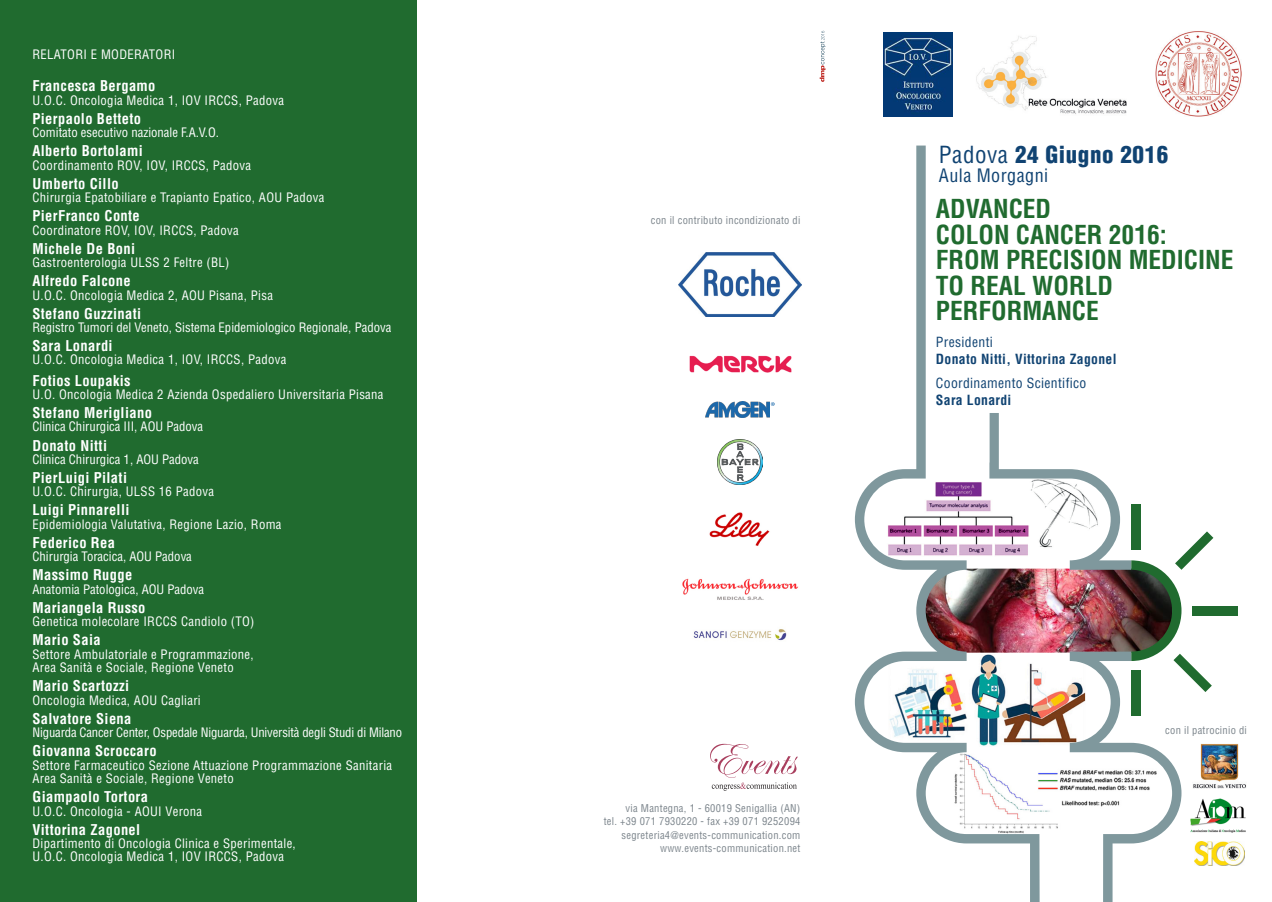
<style>
.page{position:relative;width:1272px;height:902px;background:#fff}
.page>*{position:absolute;margin:0;border:0;box-sizing:border-box;transform-origin:0 0}
.t1{font:700 condensed 25.5px/25.5px "Helvetica LT Std";color:#206b2f}
.t2{font:900 condensed 22.95px "Helvetica LT Std";letter-spacing:.025em;color:#104372}
.t3{font:condensed 18px "Helvetica LT Std";letter-spacing:.025em;color:#104372}
.t4{font:700 condensed 14.55px "Helvetica LT Std";letter-spacing:.025em;color:#fff}
.t5{font:700 condensed 13.65px "Helvetica LT Std";letter-spacing:.025em;color:#104372}
.t6{font:condensed 13.65px "Helvetica LT Std";letter-spacing:.025em;color:#104372}
.t7{font:condensed 12.75px/13.4px "Helvetica LT Std";letter-spacing:.025em;color:#fff}
.t8{font:condensed 12.75px "Helvetica LT Std";color:#fff}
.t9{font:condensed 12.75px "Helvetica LT Std";letter-spacing:-.01em;color:#fff}
.t10{font:condensed 10.5px/13.5px "Helvetica LT Std";letter-spacing:.025em;color:#7c858c;text-align:right}
.s1{font-weight:400}
</style>
<div class="page">
<img style="left:682px;top:578px;width:116px;height:22px">
<img style="left:693px;top:629px;width:94px;height:12px">
<img style="left:976px;top:36px;width:151px;height:78px">
<img style="left:1213px;top:744px;width:33px;height:44px">
<svg style="left:854px;top:145px;width:135px;height:699px"></svg>
<div style="left:1192px;top:606px;width:45px;height:9px;background:#206b2f"></div>
<img style="left:989px;top:413px;width:224px;height:488px">
<div style="left:0;top:0;width:417px;height:901px;background:#206b2f"></div>
<img style="left:883px;top:33px;width:69px;height:83px">
<img style="left:1185px;top:798px;width:61px;height:34px">
<img style="left:1194px;top:841px;width:50px;height:24px">
<svg style="left:819px;top:31px;width:6px;height:51px"></svg>
<img style="left:717px;top:439px;width:46px;height:45px">
<img style="left:679px;top:252px;width:122px;height:64px">
<img style="left:1155px;top:31px;width:85px;height:86px">
<img style="left:709px;top:512px;width:61px;height:34px">
<img style="left:705px;top:401px;width:64px;height:17px">
<svg style="left:770px;top:402px;width:4px;height:4px"></svg>
<svg style="left:710px;top:743px;width:87px;height:47px"></svg>
<img style="left:689px;top:355px;width:103px;height:17px">
<p class="t7" style="left:32px;top:47px;width:144px">RELATORI E MODERATORI</p>
<p class="t4" style="left:32px;top:77px;width:125px">Francesca Bergamo</p>
<p class="t7" style="left:32px;top:93px;width:253px">U.O.C. Oncologia Medica 1, IOV IRCCS, Padova</p>
<p class="t4" style="left:32px;top:109px;width:110px">Pierpaolo Betteto</p>
<p class="t8" style="left:32px;top:124px;width:188px">Comitato esecutivo nazionale F.A.V.O.</p>
<p class="t4" style="left:32px;top:142px;width:112px">Alberto Bortolami</p>
<p class="t7" style="left:32px;top:158px;width:220px">Coordinamento ROV, IOV, IRCCS, Padova</p>
<p class="t4" style="left:32px;top:174px;width:88px">Umberto Cillo</p>
<p class="t7" style="left:32px;top:191px;width:293px">Chirurgia Epatobiliare e Trapianto Epatico, AOU Padova</p>
<p class="t4" style="left:32px;top:207px;width:109px">PierFranco Conte</p>
<p class="t7" style="left:32px;top:223px;width:208px">Coordinatore ROV, IOV, IRCCS, Padova</p>
<p class="t4" style="left:32px;top:239px;width:104px">Michele De Boni</p>
<p class="t7" style="left:32px;top:255px;width:198px">Gastroenterologia ULSS 2 Feltre (BL)</p>
<p class="t4" style="left:32px;top:272px;width:100px">Alfredo Falcone</p>
<p class="t7" style="left:32px;top:288px;width:242px">U.O.C. Oncologia Medica 2, AOU Pisana, Pisa</p>
<p class="t4" style="left:32px;top:304px;width:110px">Stefano Guzzinati</p>
<p class="t8" style="left:32px;top:319px;width:360px">Registro Tumori del Veneto, Sistema Epidemiologico Regionale, Padova</p>
<p class="t4" style="left:32px;top:336px;width:82px">Sara Lonardi</p>
<p class="t7" style="left:32px;top:353px;width:255px">U.O.C. Oncologia Medica 1, IOV, IRCCS, Padova</p>
<p class="t4" style="left:32px;top:371px;width:100px">Fotios Loupakis</p>
<p class="t7" style="left:32px;top:387px;width:352px">U.O. Oncologia Medica 2 Azienda Ospedaliero Universitaria Pisana</p>
<p class="t4" style="left:32px;top:403px;width:121px">Stefano Merigliano</p>
<p class="t8" style="left:32px;top:419px;width:172px">Clinica Chirurgica III, AOU Padova</p>
<p class="t4" style="left:32px;top:436px;width:76px">Donato Nitti</p>
<p class="t8" style="left:32px;top:451px;width:168px">Clinica Chirurgica 1, AOU Padova</p>
<p class="t4" style="left:32px;top:468px;width:96px">PierLuigi Pilati</p>
<p class="t7" style="left:32px;top:485px;width:183px">U.O.C. Chirurgia, ULSS 16 Padova</p>
<p class="t4" style="left:32px;top:501px;width:98px">Luigi Pinnarelli</p>
<p class="t7" style="left:32px;top:517px;width:250px">Epidemiologia Valutativa, Regione Lazio, Roma</p>
<p class="t4" style="left:32px;top:533px;width:84px">Federico Rea</p>
<p class="t8" style="left:32px;top:548px;width:161px">Chirurgia Toracica, AOU Padova</p>
<p class="t4" style="left:32px;top:566px;width:101px">Massimo Rugge</p>
<p class="t8" style="left:32px;top:581px;width:173px">Anatomia Patologica, AOU Padova</p>
<p class="t4" style="left:32px;top:598px;width:114px">Mariangela Russo</p>
<p class="t7" style="left:32px;top:615px;width:223px">Genetica molecolare IRCCS Candiolo (TO)</p>
<p class="t4" style="left:32px;top:631px;width:70px">Mario Saia</p>
<p class="t7" style="left:32px;top:647px;width:223px">Settore Ambulatoriale e Programmazione,<br>Area Sanità e Sociale, Regione Veneto</p>
<p class="t4" style="left:32px;top:676px;width:98px">Mario Scartozzi</p>
<p class="t7" style="left:32px;top:693px;width:170px">Oncologia Medica, AOU Cagliari</p>
<p class="t4" style="left:32px;top:709px;width:100px">Salvatore Siena</p>
<p class="t9" style="left:32px;top:724px;width:371px">Niguarda Cancer Center, Ospedale Niguarda, Università degli Studi di Milano</p>
<p class="t4" style="left:32px;top:741px;width:126px">Giovanna Scroccaro</p>
<p class="t7" style="left:32px;top:758px;width:361px">Settore Farmaceutico Sezione Attuazione Programmazione Sanitaria<br>Area Sanità e Sociale, Regione Veneto</p>
<p class="t4" style="left:32px;top:787px;width:117px">Giampaolo Tortora</p>
<p class="t7" style="left:32px;top:804px;width:171px">U.O.C. Oncologia - AOUI Verona</p>
<p class="t4" style="left:32px;top:820px;width:109px">Vittorina Zagonel</p>
<p class="t7" style="left:32px;top:836px;width:265px">Dipartimento di Oncologia Clinica e Sperimentale,<br>U.O.C. Oncologia Medica 1, IOV IRCCS, Padova</p>
<p class="t10" style="left:651px;top:214px;width:151px">con il contributo incondizionato di</p>
<p class="t10" style="left:603px;top:801px;width:198px">via Mantegna, 1 - 60019 Senigallia (AN)<br>tel. +39 071 7930220 - fax +39 071 9252094 segreteria4@events-communication.com www.events-communication.net</p>
<h2 class="t2" style="left:938px;top:140px;width:231px"><span class="s1">Padova</span> 24 Giugno 2016</h2>
<h3 class="t3" style="left:938px;top:164px;width:111px">Aula Morgagni</h3>
<h1 class="t1" style="left:935px;top:196px;width:299px">ADVANCED<br>COLON CANCER 2016:<br>FROM PRECISION MEDICINE<br>TO REAL WORLD<br>PERFORMANCE</h1>
<p class="t6" style="left:935px;top:333px;width:58px">Presidenti</p>
<p class="t5" style="left:935px;top:350px;width:182px">Donato Nitti, Vittorina Zagonel</p>
<p class="t6" style="left:935px;top:374px;width:152px">Coordinamento Scientifico</p>
<p class="t5" style="left:935px;top:391px;width:77px">Sara Lonardi</p>
<p class="t10" style="left:1165px;top:723px;width:83px">con il patrocinio di</p>
</div>
